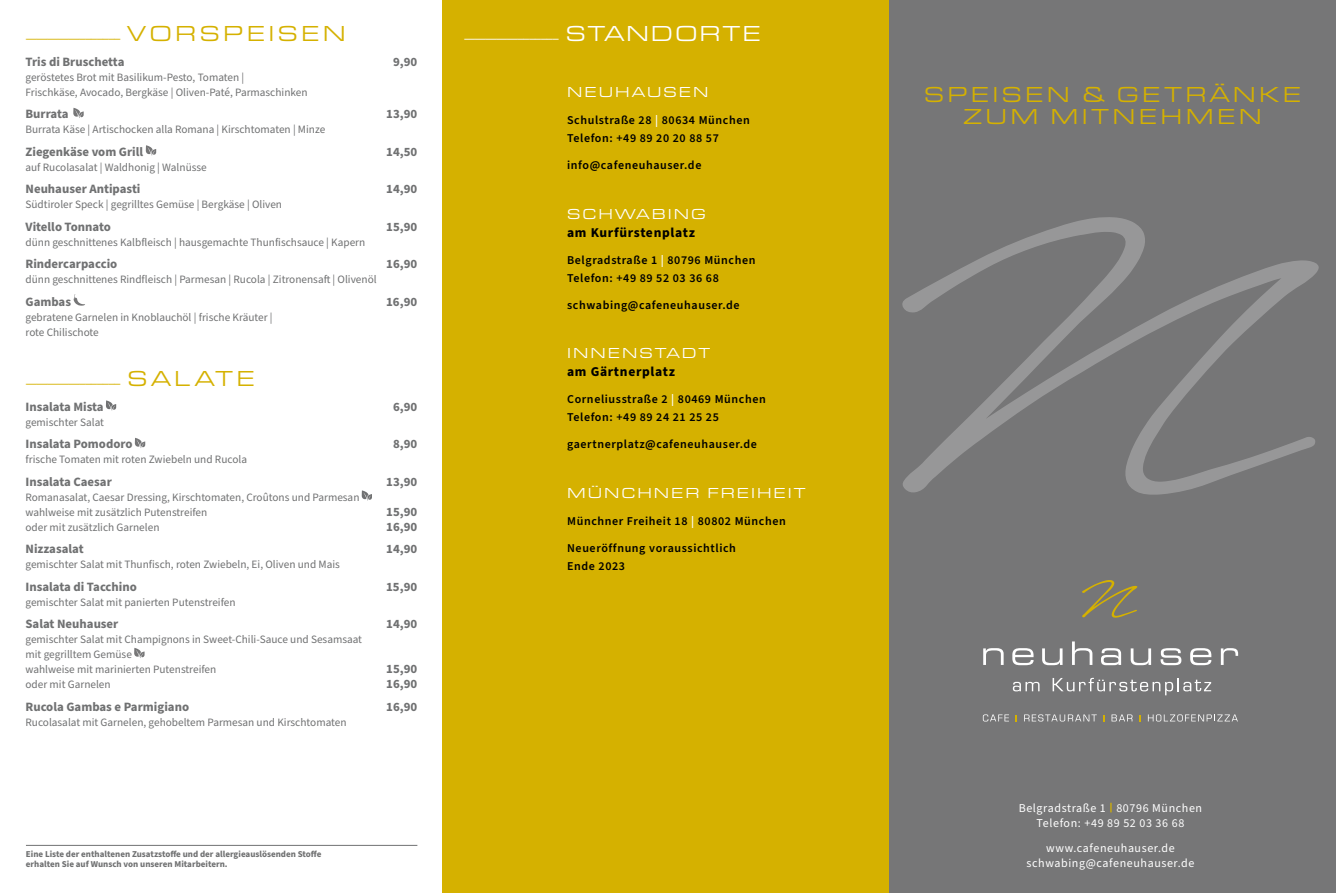
<style>
.page{position:relative;width:1336px;height:893px;background:#fff}
.page>*{position:absolute;margin:0;border:0;box-sizing:border-box;transform-origin:0 0}
.t1{font:22.5px/22.5px "Eurostile Ext";letter-spacing:.145em;color:#d5b100;text-align:center}
.t2{font:15px "Eurostile Ext";letter-spacing:.13em;color:#fff}
.t3{font:15px "Source Sans Pro";color:#d5b100}
.t4{font:15px "Source Sans Pro";color:#fff}
.t5{font:700 13.5px "Source Sans Pro";letter-spacing:.05em;color:#000}
.t6{font:700 12.75px "Source Sans Pro";color:#707172}
.t7{font:600 12px/18px "Source Sans Pro";letter-spacing:.05em;color:#000}
.t8{font:12px/15px "Source Sans Pro";letter-spacing:.05em;color:#fff;text-align:center}
.t9{font:11.25px/15px "Source Sans Pro";color:#707172}
.t10{font:700 9px/10.5px "Source Sans Pro";color:#707172}
.s1{font-family:"Eurostile Ext";font-size:22.5px}
.s2{color:#fff}
.s3{font-weight:700;font-size:9.6px;color:#d5b100}
</style>
<div class="page">
<div style="left:884px;top:0;width:451px;height:893px;background:#767677"></div>
<svg style="left:902px;top:217px;width:416px;height:278px"></svg>
<svg style="left:73px;top:108px;width:11px;height:10px"></svg>
<svg style="left:146px;top:145px;width:10px;height:11px"></svg>
<svg style="left:74px;top:294px;width:11px;height:12px"></svg>
<svg style="left:106px;top:400px;width:10px;height:11px"></svg>
<svg style="left:135px;top:438px;width:10px;height:10px"></svg>
<svg style="left:361px;top:490px;width:11px;height:11px"></svg>
<svg style="left:134px;top:648px;width:10px;height:10px"></svg>
<hr style="left:26px;top:845px;width:391px;height:1px;background:#707172">
<div style="left:442px;top:0;width:447px;height:893px;background:#d5b100"></div>
<svg style="left:1082px;top:580px;width:55px;height:38px"></svg>
<svg style="left:983px;top:648px;width:20px;height:17px"></svg>
<svg style="left:1012px;top:648px;width:21px;height:17px"></svg>
<svg style="left:1042px;top:648px;width:20px;height:17px"></svg>
<svg style="left:1072px;top:641px;width:20px;height:24px"></svg>
<svg style="left:1101px;top:648px;width:19px;height:17px"></svg>
<svg style="left:1130px;top:648px;width:20px;height:17px"></svg>
<svg style="left:1160px;top:648px;width:21px;height:17px"></svg>
<svg style="left:1190px;top:648px;width:21px;height:17px"></svg>
<svg style="left:1220px;top:648px;width:17px;height:17px"></svg>
<svg style="left:982px;top:714px;width:26px;height:7px"></svg>
<svg style="left:1024px;top:714px;width:72px;height:7px"></svg>
<svg style="left:1111px;top:714px;width:21px;height:7px"></svg>
<svg style="left:1147px;top:714px;width:90px;height:7px"></svg>
<svg style="left:1012px;top:682px;width:27px;height:9px"></svg>
<svg style="left:1052px;top:678px;width:158px;height:17px"></svg>
<h2 class="t3" style="left:26px;top:28px;width:322px">—————––––––– <span class="s1">V O R S P E I S E N</span></h2>
<p class="t6" style="left:26px;top:53px;width:100px">Tris di Bruschetta</p>
<p class="t6" style="left:393px;top:53px;width:26px">9,90</p>
<p class="t9" style="left:26px;top:70px;width:283px">geröstetes Brot mit Basilikum-Pesto, Tomaten |<br>Frischkäse, Avocado, Bergkäse | Oliven-Paté, Parmaschinken</p>
<p class="t6" style="left:26px;top:105px;width:44px">Burrata</p>
<p class="t6" style="left:386px;top:105px;width:33px">13,90</p>
<p class="t9" style="left:26px;top:122px;width:301px">Burrata Käse | Artischocken alla Romana | Kirschtomaten | Minze</p>
<p class="t6" style="left:26px;top:143px;width:119px">Ziegenkäse vom Grill</p>
<p class="t6" style="left:386px;top:143px;width:33px">14,50</p>
<p class="t9" style="left:26px;top:160px;width:183px">auf Rucolasalat | Waldhonig | Walnüsse</p>
<p class="t6" style="left:26px;top:180px;width:116px">Neuhauser Antipasti</p>
<p class="t6" style="left:386px;top:180px;width:33px">14,90</p>
<p class="t9" style="left:26px;top:197px;width:258px">Südtiroler Speck | gegrilltes Gemüse | Bergkäse | Oliven</p>
<p class="t6" style="left:26px;top:218px;width:87px">Vitello Tonnato</p>
<p class="t6" style="left:386px;top:218px;width:33px">15,90</p>
<p class="t9" style="left:26px;top:235px;width:341px">dünn geschnittenes Kalbfleisch | hausgemachte Thunfischsauce | Kapern</p>
<p class="t6" style="left:26px;top:255px;width:93px">Rindercarpaccio</p>
<p class="t6" style="left:386px;top:255px;width:33px">16,90</p>
<p class="t9" style="left:26px;top:272px;width:352px">dünn geschnittenes Rindfleisch | Parmesan | Rucola | Zitronensaft | Olivenöl</p>
<p class="t6" style="left:26px;top:293px;width:47px">Gambas</p>
<p class="t6" style="left:386px;top:293px;width:33px">16,90</p>
<p class="t9" style="left:26px;top:310px;width:248px">gebratene Garnelen in Knoblauchöl | frische Kräuter | rote Chilischote</p>
<h2 class="t3" style="left:26px;top:373px;width:231px">—————––––––– <span class="s1">S A L AT E</span></h2>
<p class="t6" style="left:26px;top:398px;width:80px">Insalata Mista</p>
<p class="t6" style="left:393px;top:398px;width:26px">6,90</p>
<p class="t9" style="left:26px;top:415px;width:80px">gemischter Salat</p>
<p class="t6" style="left:26px;top:435px;width:109px">Insalata Pomodoro</p>
<p class="t6" style="left:393px;top:435px;width:26px">8,90</p>
<p class="t9" style="left:26px;top:452px;width:223px">frische Tomaten mit roten Zwiebeln und Rucola</p>
<p class="t6" style="left:26px;top:473px;width:88px">Insalata Caesar</p>
<p class="t6" style="left:386px;top:473px;width:33px">13,90</p>
<p class="t9" style="left:26px;top:490px;width:335px">Romanasalat, Caesar Dressing, Kirschtomaten, Croûtons und Parmesan wahlweise mit zusätzlich Putenstreifen</p>
<p class="t6" style="left:386px;top:503px;width:33px">15,90</p>
<p class="t9" style="left:26px;top:520px;width:135px">oder mit zusätzlich Garnelen</p>
<p class="t6" style="left:386px;top:518px;width:33px">16,90</p>
<p class="t6" style="left:26px;top:540px;width:60px">Nizzasalat</p>
<p class="t6" style="left:386px;top:540px;width:33px">14,90</p>
<p class="t9" style="left:26px;top:557px;width:316px">gemischter Salat mit Thunfisch, roten Zwiebeln, Ei, Oliven und Mais</p>
<p class="t6" style="left:26px;top:578px;width:113px">Insalata di Tacchino</p>
<p class="t6" style="left:386px;top:578px;width:33px">15,90</p>
<p class="t9" style="left:26px;top:595px;width:211px">gemischter Salat mit panierten Putenstreifen</p>
<p class="t6" style="left:26px;top:615px;width:94px">Salat Neuhauser</p>
<p class="t6" style="left:386px;top:615px;width:33px">14,90</p>
<p class="t9" style="left:26px;top:632px;width:338px">gemischter Salat mit Champignons in Sweet-Chili-Sauce und Sesamsaat mit gegrilltem Gemüse<br>wahlweise mit marinierten Putenstreifen</p>
<p class="t6" style="left:386px;top:660px;width:33px">15,90</p>
<p class="t9" style="left:26px;top:677px;width:87px">oder mit Garnelen</p>
<p class="t6" style="left:386px;top:675px;width:33px">16,90</p>
<p class="t6" style="left:26px;top:698px;width:165px">Rucola Gambas e Parmigiano</p>
<p class="t6" style="left:386px;top:698px;width:33px">16,90</p>
<p class="t9" style="left:26px;top:715px;width:322px">Rucolasalat mit Garnelen, gehobeltem Parmesan und Kirschtomaten</p>
<h2 class="t4" style="left:463px;top:28px;width:298px">—————––––––– <span class="s1">S TA N D O R T E</span></h2>
<h2 class="t2" style="left:567px;top:81px;width:143px">NEUHAUSEN</h2>
<p class="t7" style="left:567px;top:111px;width:184px">Schulstraße 28 <span class="s2">|</span> 80634 München<br>Telefon: +49 89 20 20 88 57</p>
<p class="t7" style="left:567px;top:156px;width:136px">info@cafeneuhauser.de</p>
<h2 class="t2" style="left:567px;top:203px;width:140px">SCHWABING</h2>
<p class="t5" style="left:567px;top:223px;width:129px">am Kurfürstenplatz</p>
<p class="t7" style="left:567px;top:251px;width:190px">Belgradstraße 1 <span class="s2">|</span> 80796 München<br>Telefon: +49 89 52 03 36 68</p>
<p class="t7" style="left:567px;top:296px;width:174px">schwabing@cafeneuhauser.de</p>
<h2 class="t2" style="left:567px;top:343px;width:144px">INNENSTADT</h2>
<p class="t5" style="left:567px;top:363px;width:109px">am Gärtnerplatz</p>
<p class="t7" style="left:567px;top:391px;width:200px">Corneliusstraße 2 <span class="s2">|</span> 80469 München<br>Telefon: +49 89 24 21 25 25</p>
<p class="t7" style="left:567px;top:436px;width:191px">gaertnerplatz@cafeneuhauser.de</p>
<h2 class="t2" style="left:567px;top:483px;width:240px">MÜNCHNER FREIHEIT</h2>
<p class="t7" style="left:567px;top:513px;width:220px">Münchner Freiheit 18 <span class="s2">|</span> 80802 München</p>
<p class="t7" style="left:567px;top:540px;width:170px">Neueröffnung voraussichtlich<br>Ende 2023</p>
<p class="t10" style="left:26px;top:849px;width:297px">Eine Liste der enthaltenen Zusatzstoffe und der allergieauslösenden Stoffe erhalten Sie auf Wunsch von unseren Mitarbeitern.</p>
<h1 class="t1" style="left:923px;top:82px;width:378px">SPEISEN &amp; GETRÄNKE<br>ZUM MITNEHMEN</h1>
<p class="t8" style="left:1018px;top:801px;width:185px">Belgradstraße 1 <span class="s3">|</span> 80796 München<br>Telefon: +49 89 52 03 36 68</p>
<p class="t8" style="left:1026px;top:841px;width:169px">www.cafeneuhauser.de schwabing@cafeneuhauser.de</p>
</div>
